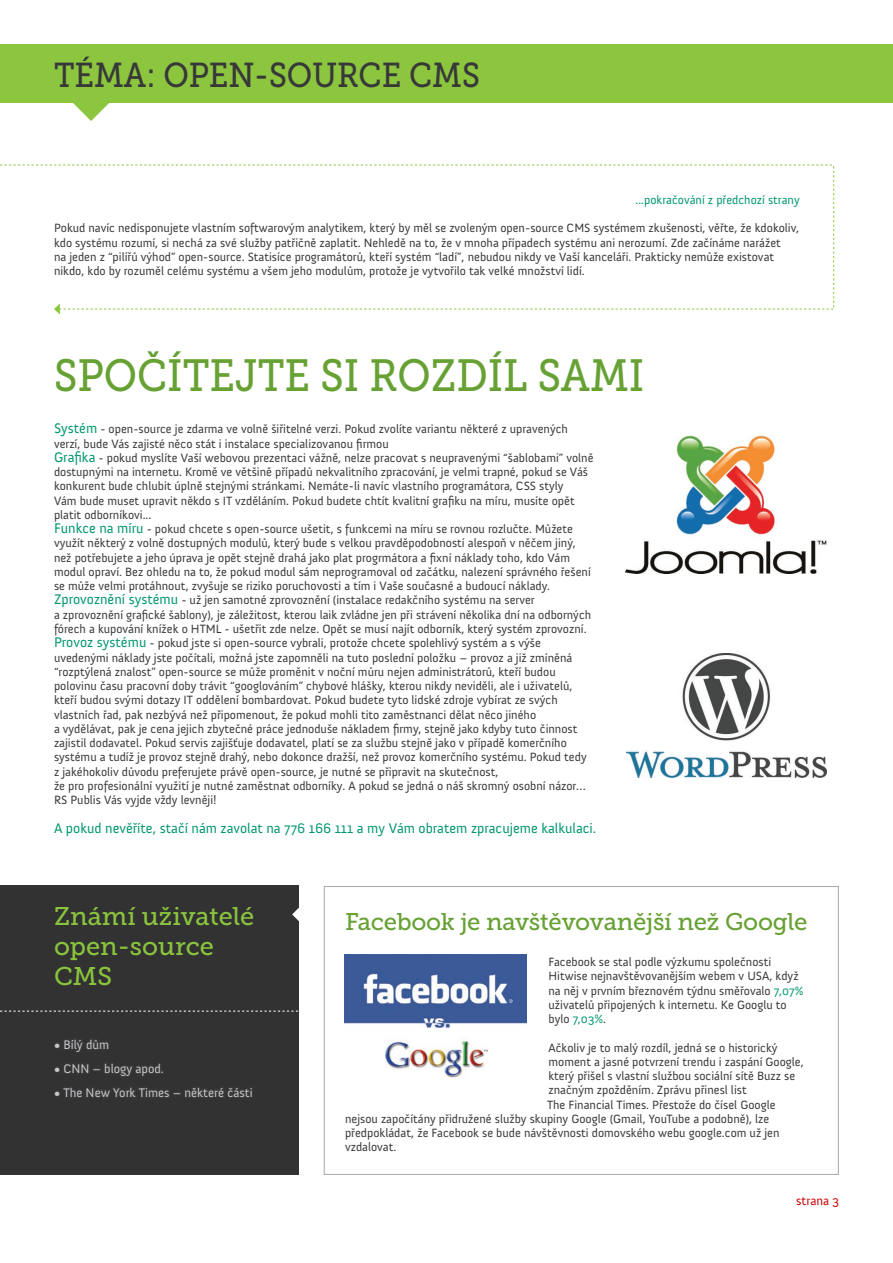
<style>
.page{position:relative;width:893px;height:1263px;background:#fff}
.page>*{position:absolute;margin:0;border:0;box-sizing:border-box;transform-origin:0 0}
.t1{font:45px "Museo Slab 500";color:#67a134;scale:.9 1}
.t2{font:34.5px "Museo Slab 500";color:#383839;scale:.9 1}
.t3{font:25.5px/30px "Museo Slab 500";color:#8ac43e}
.t4{font:24px "Museo Slab 500";letter-spacing:-.01em;color:#67a134}
.t5{font:14.25px "Anivers";color:#00966f}
.t6{font:12.75px "Anivers";color:#c7c8ca}
.t7{font:12.75px "Anivers";color:#c00}
.t8{font:12.3px/14.2px "Anivers";color:#383839}
.t9{font:12.3px "Anivers";color:#00966f}
.s1{font-size:14.25px;color:#00966f}
.s2{color:#00966f}
</style>
<div class="page">
<div style="left:0;top:44px;width:893px;height:59px;background:#8bc63e"></div>
<div style="left:0;top:885px;width:298px;height:290px;background:#323232"></div>
<svg style="left:73px;top:103px;width:36px;height:18px"></svg>
<svg style="left:292px;top:896px;width:32px;height:36px"></svg>
<svg style="left:0;top:165px;width:834px;height:149px"></svg>
<svg style="left:0;top:1011px;width:298px;height:1px"></svg>
<div style="left:324px;top:886px;width:515px;height:289px;border:1px solid #a8a9ad"></div>
<div style="left:53px;top:1042px;width:8px;height:7px;border:3px solid #383839;border-radius:2px"></div>
<div style="left:53px;top:1066px;width:8px;height:7px;border:3px solid #383839;border-radius:2px"></div>
<div style="left:53px;top:1090px;width:8px;height:7px;border:3px solid #383839;border-radius:2px"></div>
<img style="left:625px;top:436px;width:201px;height:137px">
<img style="left:626px;top:653px;width:200px;height:124px">
<img style="left:345px;top:954px;width:182px;height:124px">
<h2 class="t2" style="left:54px;top:56px;width:146px">TÉMA: OPE</h2>
<h2 class="t2" style="left:229px;top:56px;width:281px">N-SOURCE CMS</h2>
<p class="t9" style="left:635px;top:193px;width:166px">...pokračování z předchozí strany</p>
<p class="t8" style="left:54px;top:221px;width:747px">Pokud navíc nedisponujete vlastním softwarovým analytikem, který by měl se zvoleným open-source CMS systémem zkušenosti, věřte, že kdokoliv, kdo systému rozumí, si nechá za své služby patřičně zaplatit. Nehledě na to, že v mnoha případech systému ani nerozumí. Zde začínáme narážet<br>na jeden z “pilířů výhod” open-source. Statisíce programátorů, kteří systém “ladí”, nebudou nikdy ve Vaší kanceláři. Prakticky nemůže existovat nikdo, kdo by rozuměl celému systému a všem jeho modulům, protože je vytvořilo tak velké množství lidí.</p>
<h1 class="t1" style="left:54px;top:350px;width:657px">Spočítejte si rozdíl sami</h1>
<p class="t8" style="left:54px;top:422px;width:541px"><span class="s1">Systém</span> - open-source je zdarma ve volně šiřitelné verzi. Pokud zvolíte variantu některé z upravených verzí, bude Vás zajisté něco stát i instalace specializovanou firmou<br><span class="s1">Grafika</span> - pokud myslíte Vaší webovou prezentaci vážně, nelze pracovat s neupravenými “šablobami” volně dostupnými na internetu. Kromě ve většině případů nekvalitního zpracování, je velmi trapné, pokud se Váš konkurent bude chlubit úplně stejnými stránkami. Nemáte-li navíc vlastního programátora, CSS styly<br>Vám bude muset upravit někdo s IT vzděláním. Pokud budete chtít kvalitní grafiku na míru, musíte opět platit odborníkovi...<br><span class="s1">Funkce na míru</span> - pokud chcete s open-source ušetit, s funkcemi na míru se rovnou rozlučte. Můžete využít některý z volně dostupných modulů, který bude s velkou pravděpodobností alespoň v něčem jiný, než potřebujete a jeho úprava je opět stejně drahá jako plat progrmátora a fixní náklady toho, kdo Vám modul opraví. Bez ohledu na to, že pokud modul sám neprogramoval od začátku, nalezení správného řešení se může velmi protáhnout, zvyšuje se riziko poruchovosti a tím i Vaše současné a budoucí náklady.<br><span class="s1">Zprovoznění systému</span> - už jen samotné zprovoznění (instalace redakčního systému na server<br>a zprovoznění grafické šablony), je záležitost, kterou laik zvládne jen při strávení několika dní na odborných fórech a kupování knížek o HTML - ušetřit zde nelze. Opět se musí najít odborník, který systém zprovozní.<br><span class="s1">Provoz systému</span> - pokud jste si open-source vybrali, protože chcete spolehlivý systém a s výše uvedenými náklady jste počítali, možná jste zapomněli na tuto poslední položku – provoz a již zmíněná “rozptýlená znalost” open-source se může proměnit v noční můru nejen administrátorů, kteří budou polovinu času pracovní doby trávit “googlováním” chybové hlášky, kterou nikdy neviděli, ale i uživatelů, kteří budou svými dotazy IT oddělení bombardovat. Pokud budete tyto lidské zdroje vybírat ze svých vlastních řad, pak nezbývá než připomenout, že pokud mohli tito zaměstnanci dělat něco jiného<br>a vydělávat, pak je cena jejich zbytečné práce jednoduše nákladem firmy, stejně jako kdyby tuto činnost zajistil dodavatel. Pokud servis zajišťuje dodavatel, platí se za službu stejně jako v případě komerčního systému a tudíž je provoz stejně drahý, nebo dokonce dražší, než provoz komerčního systému. Pokud tedy z jakéhokoliv důvodu preferujete právě open-source, je nutné se připravit na skutečnost,<br>že pro profesionální využití je nutné zaměstnat odborníky. A pokud se jedná o náš skromný osobní názor… RS Publis Vás vyjde vždy levněji!</p>
<p class="t5" style="left:54px;top:820px;width:544px">A pokud nevěříte, stačí nám zavolat na 776 166 111 a my Vám obratem zpracujeme kalkulaci.</p>
<h3 class="t3" style="left:54px;top:901px;width:202px">Známí uživatelé open-source<br>CMS</h3>
<p class="t6" style="left:54px;top:1038px;width:57px">• Bílý dům</p>
<p class="t6" style="left:54px;top:1062px;width:111px">• CNN – blogy apod.</p>
<p class="t6" style="left:54px;top:1086px;width:200px">• The New York Times – některé části</p>
<h3 class="t4" style="left:345px;top:908px;width:464px">Facebook je navštěvovanější než Google</h3>
<p class="t8" style="left:548px;top:955px;width:256px">Facebook se stal podle výzkumu společnosti Hitwise nejnavštěvovanějším webem v USA, když na něj v prvním březnovém týdnu směřovalo <span class="s2">7,07% </span>uživatelů připojených k internetu. Ke Googlu to bylo <span class="s2">7,03%</span>.</p>
<p class="t8" style="left:548px;top:1040px;width:231px">Ačkoliv je to malý rozdíl, jedná se o historický</p>
<p class="t8" style="left:548px;top:1055px;width:257px">moment a jasné potvrzení trendu i zaspání Google,</p>
<p class="t8" style="left:548px;top:1069px;width:248px">který přišel s vlastní službou sociální sítě Buzz se</p>
<p class="t8" style="left:548px;top:1083px;width:200px">značným zpožděním. Zprávu přinesl list</p>
<p class="t8" style="left:547px;top:1097px;width:230px">The Financial Times. Přestože do čísel Google</p>
<p class="t8" style="left:345px;top:1112px;width:426px">nejsou započítány přidružené služby skupiny Google (Gmail, YouTube a podobně), lze</p>
<p class="t8" style="left:345px;top:1126px;width:436px">předpokládat, že Facebook se bude návštěvnosti domovského webu google.com už jen</p>
<p class="t8" style="left:345px;top:1140px;width:53px">vzdalovat.</p>
<p class="t7" style="left:796px;top:1194px;width:44px">strana 3</p>
</div>
